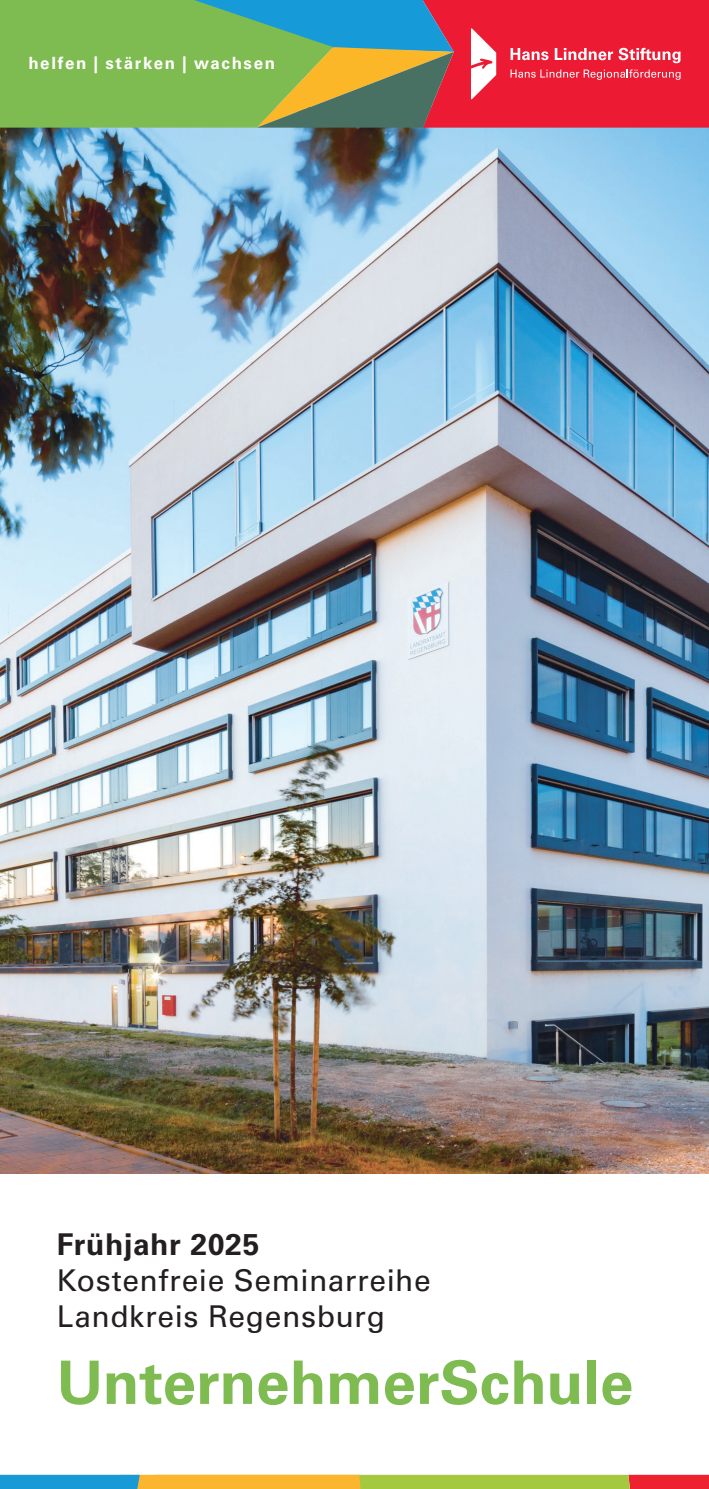
<style>
.page{position:relative;width:709px;height:1489px;background:#fff}
.page>*{position:absolute;margin:0;border:0;box-sizing:border-box;transform-origin:0 0}
.t1{font:700 60px "Univers LT Pro 65";color:#7ebb50}
.t2{font:30px/36px "Univers LT Pro 55 Roman";letter-spacing:.02em;color:#231f20}
.t3{font:700 30px "Univers LT Pro 65";letter-spacing:.02em;color:#231f20}
.t4{font:700 17px "Univers LT Pro 65";letter-spacing:.1em;color:#fff}
</style>
<div class="page">
<img style="left:0;top:128px;width:709px;height:1045px">
<svg style="left:0;top:1474px;width:709px;height:14px;background:#b0ab5e"></svg>
<div style="left:0;top:0;width:183px;height:128px;background:#7ebb50"></div>
<svg style="left:183px;top:0;width:526px;height:128px;background:#ae6558"></svg>
<p class="t4" style="left:28px;top:51px;width:248px">helfen | stärken | wachsen</p>
<p class="t3" style="left:57px;top:1222px;width:204px">Frühjahr 2025</p>
<p class="t2" style="left:57px;top:1260px;width:375px">Kostenfreie Seminarreihe<br>Landkreis Regensburg</p>
<h1 class="t1" style="left:57px;top:1340px;width:578px">UnternehmerSchule</h1>
</div>
